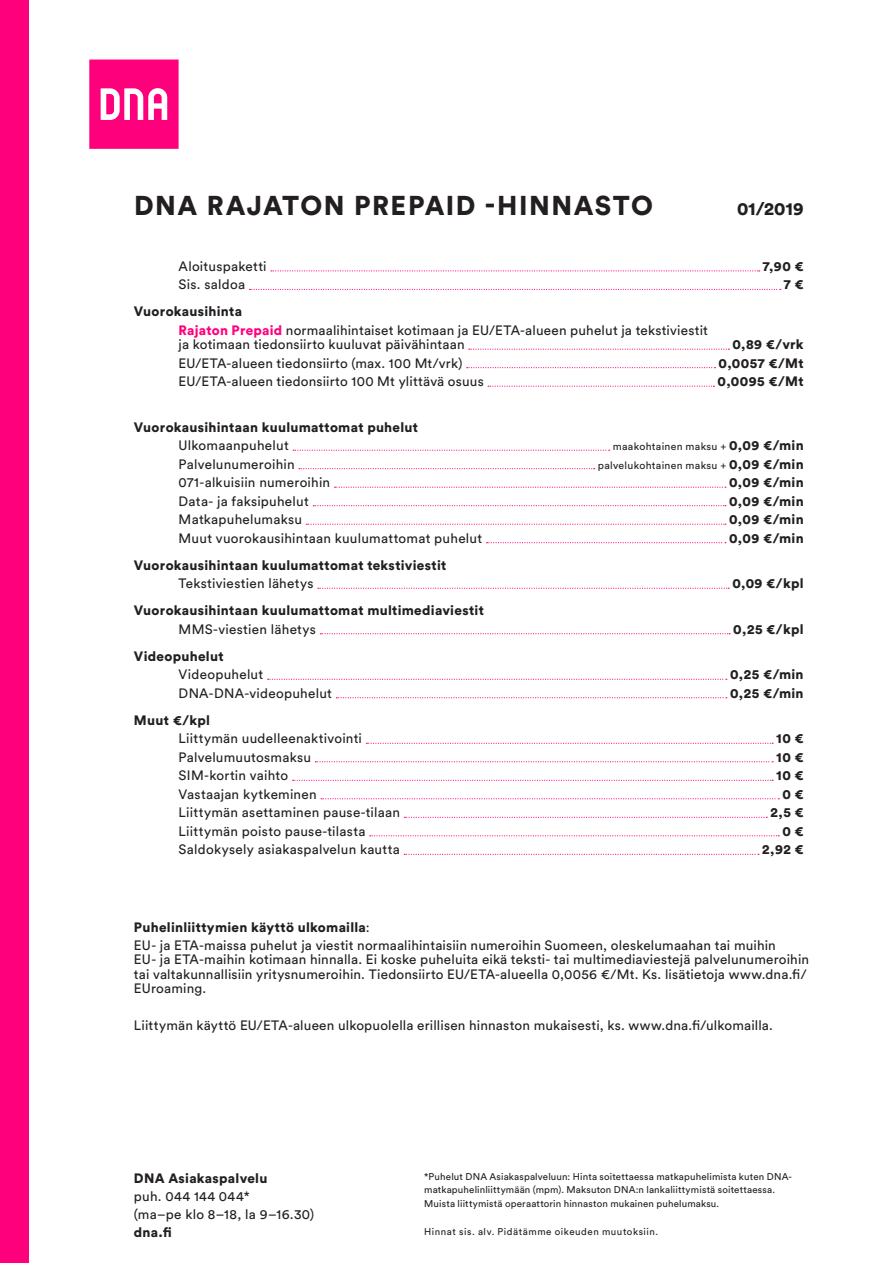
<style>
.page{position:relative;width:893px;height:1263px;background:#fff}
.page>*{position:absolute;margin:0;border:0;box-sizing:border-box;transform-origin:0 0}
.Top_Header{font:900 27px "Circular Std";letter-spacing:.05em;color:#231f20}
.Header_2_Black{font:900 18px "Circular Std";letter-spacing:.005em;color:#231f20}
.Header_2_Black-2{font:13.5px/14.2px "Circular Std";letter-spacing:.015em;color:#231f20}
.Header_2_Black-3{font:900 13.5px "Circular Std";letter-spacing:.02em;color:#231f20}
.Bodytext{font:13.5px "Circular Std";letter-spacing:.03em;color:#231f20}
.Bodytext-2{font:900 13.5px "Circular Std";letter-spacing:.02em;color:#231f20}
.Header_2_Black-4{font:10.5px "Circular Std";letter-spacing:.03em;color:#231f20}
.Bodytext-3{font:9.75px/13.5px "Circular Std";letter-spacing:.015em;color:#231f20}
.Bodytext-4{font:9.75px "Circular Std";letter-spacing:.055em;color:#231f20}
.s1{font-weight:900;color:#ff007d}
.s2{font-weight:900;font-size:13.5px}
.s3{font-weight:400}
</style>
<div class="page">
<svg style="left:271px;top:270px;width:489px;height:1px"></svg>
<svg style="left:249px;top:289px;width:532px;height:1px"></svg>
<svg style="left:469px;top:349px;width:260px;height:1px"></svg>
<svg style="left:467px;top:367px;width:248px;height:1px"></svg>
<svg style="left:488px;top:386px;width:226px;height:1px"></svg>
<svg style="left:293px;top:450px;width:317px;height:1px"></svg>
<svg style="left:299px;top:468px;width:296px;height:1px"></svg>
<svg style="left:335px;top:487px;width:391px;height:1px"></svg>
<svg style="left:313px;top:505px;width:413px;height:1px"></svg>
<svg style="left:306px;top:524px;width:420px;height:1px"></svg>
<svg style="left:487px;top:542px;width:239px;height:1px"></svg>
<svg style="left:318px;top:588px;width:411px;height:1px"></svg>
<svg style="left:320px;top:633px;width:410px;height:1px"></svg>
<svg style="left:268px;top:679px;width:459px;height:1px"></svg>
<svg style="left:336px;top:697px;width:391px;height:1px"></svg>
<svg style="left:366px;top:743px;width:407px;height:1px"></svg>
<svg style="left:315px;top:761px;width:458px;height:1px"></svg>
<svg style="left:293px;top:780px;width:480px;height:1px"></svg>
<svg style="left:321px;top:798px;width:458px;height:1px"></svg>
<svg style="left:404px;top:817px;width:363px;height:1px"></svg>
<svg style="left:370px;top:835px;width:409px;height:1px"></svg>
<svg style="left:404px;top:854px;width:355px;height:1px"></svg>
<div style="left:0;top:0;width:29px;height:1263px;background:#ff007d"></div>
<svg style="left:89px;top:60px;width:90px;height:89px;background:#ff2891"></svg>
<p class="Top_Header" style="left:134px;top:188px;width:520px">DNA RAJATON PREPAID -HINNASTO</p>
<p class="Header_2_Black" style="left:737px;top:197px;width:68px">01/2019</p>
<p class="Header_2_Black-2" style="left:179px;top:259px;width:90px">Aloituspaketti</p>
<p class="Header_2_Black-3" style="left:763px;top:257px;width:42px">7,90 €</p>
<p class="Header_2_Black-2" style="left:179px;top:277px;width:68px">Sis. saldoa</p>
<p class="Header_2_Black-3" style="left:784px;top:276px;width:21px">7 €</p>
<p class="Header_2_Black-3" style="left:134px;top:303px;width:110px">Vuorokausihinta</p>
<p class="Header_2_Black-2" style="left:179px;top:323px;width:531px"><span class="s1">Rajaton Prepaid</span> normaalihintaiset kotimaan ja EU/ETA-alueen puhelut ja tekstiviestit ja kotimaan tiedonsiirto kuuluvat päivähintaan</p>
<p class="Header_2_Black-3" style="left:732px;top:335px;width:73px">0,89 €/vrk</p>
<p class="Header_2_Black-2" style="left:179px;top:356px;width:285px">EU/ETA-alueen tiedonsiirto (max. 100 Mt/vrk)</p>
<p class="Header_2_Black-3" style="left:719px;top:354px;width:87px">0,0057 €/Mt</p>
<p class="Header_2_Black-2" style="left:179px;top:374px;width:307px">EU/ETA-alueen tiedonsiirto 100 Mt ylittävä osuus</p>
<p class="Header_2_Black-3" style="left:718px;top:372px;width:88px">0,0095 €/Mt</p>
<p class="Header_2_Black-3" style="left:134px;top:418px;width:286px">Vuorokausihintaan kuulumattomat puhelut</p>
<p class="Header_2_Black-2" style="left:179px;top:438px;width:112px">Ulkomaanpuhelut</p>
<p class="Header_2_Black-4" style="left:613px;top:440px;width:192px">maakohtainen maksu + <span class="s2">0,09 €/min</span></p>
<p class="Header_2_Black-2" style="left:179px;top:457px;width:118px">Palvelunumeroihin</p>
<p class="Header_2_Black-4" style="left:598px;top:459px;width:207px">palvelukohtainen maksu + <span class="s2">0,09 €/min</span></p>
<p class="Header_2_Black-2" style="left:179px;top:475px;width:153px">071-alkuisiin numeroihin</p>
<p class="Header_2_Black-3" style="left:729px;top:473px;width:76px">0,09 €/min</p>
<p class="Header_2_Black-2" style="left:179px;top:494px;width:132px">Data- ja faksipuhelut</p>
<p class="Header_2_Black-3" style="left:729px;top:492px;width:76px">0,09 €/min</p>
<p class="Header_2_Black-2" style="left:179px;top:512px;width:125px">Matkapuhelumaksu</p>
<p class="Header_2_Black-3" style="left:729px;top:510px;width:76px">0,09 €/min</p>
<p class="Header_2_Black-2" style="left:179px;top:531px;width:305px">Muut vuorokausihintaan kuulumattomat puhelut</p>
<p class="Header_2_Black-3" style="left:729px;top:529px;width:76px">0,09 €/min</p>
<p class="Header_2_Black-3" style="left:134px;top:556px;width:314px">Vuorokausihintaan kuulumattomat tekstiviestit</p>
<p class="Header_2_Black-2" style="left:179px;top:576px;width:136px">Tekstiviestien lähetys</p>
<p class="Header_2_Black-3" style="left:732px;top:574px;width:73px">0,09 €/kpl</p>
<p class="Header_2_Black-3" style="left:134px;top:601px;width:351px">Vuorokausihintaan kuulumattomat multimediaviestit</p>
<p class="Header_2_Black-2" style="left:179px;top:622px;width:139px">MMS-viestien lähetys</p>
<p class="Header_2_Black-3" style="left:733px;top:620px;width:72px">0,25 €/kpl</p>
<p class="Header_2_Black-3" style="left:134px;top:647px;width:91px">Videopuhelut</p>
<p class="Header_2_Black-2" style="left:179px;top:667px;width:86px">Videopuhelut</p>
<p class="Header_2_Black-3" style="left:730px;top:665px;width:75px">0,25 €/min</p>
<p class="Header_2_Black-2" style="left:179px;top:686px;width:155px">DNA-DNA-videopuhelut</p>
<p class="Header_2_Black-3" style="left:730px;top:684px;width:75px">0,25 €/min</p>
<p class="Header_2_Black-3" style="left:134px;top:711px;width:78px">Muut €/kpl</p>
<p class="Header_2_Black-2" style="left:179px;top:731px;width:185px">Liittymän uudelleenaktivointi</p>
<p class="Header_2_Black-3" style="left:776px;top:729px;width:29px">10 €</p>
<p class="Header_2_Black-2" style="left:179px;top:750px;width:134px">Palvelumuutosmaksu</p>
<p class="Header_2_Black-3" style="left:776px;top:748px;width:29px">10 €</p>
<p class="Header_2_Black-2" style="left:179px;top:768px;width:111px">SIM-kortin vaihto</p>
<p class="Header_2_Black-3" style="left:776px;top:766px;width:29px">10 €</p>
<p class="Header_2_Black-2" style="left:179px;top:787px;width:140px">Vastaajan kytkeminen</p>
<p class="Header_2_Black-3" style="left:782px;top:785px;width:23px">0 €</p>
<p class="Header_2_Black-2" style="left:179px;top:805px;width:223px">Liittymän asettaminen pause-tilaan</p>
<p class="Header_2_Black-3" style="left:770px;top:803px;width:35px">2,5 €</p>
<p class="Header_2_Black-2" style="left:179px;top:824px;width:188px">Liittymän poisto pause-tilasta</p>
<p class="Header_2_Black-3" style="left:782px;top:822px;width:23px">0 €</p>
<p class="Header_2_Black-2" style="left:179px;top:842px;width:223px">Saldokysely asiakaspalvelun kautta</p>
<p class="Header_2_Black-3" style="left:762px;top:840px;width:43px">2,92 €</p>
<p class="Header_2_Black-3" style="left:134px;top:918px;width:237px">Puhelinliittymien käyttö ulkomailla<span class="s3">:</span></p>
<p class="Header_2_Black-2" style="left:134px;top:938px;width:677px">EU- ja ETA-maissa puhelut ja viestit normaalihintaisiin numeroihin Suomeen, oleskelumaahan tai muihin<br>EU- ja ETA-maihin kotimaan hinnalla. Ei koske puheluita eikä teksti- tai multimediaviestejä palvelunumeroihin tai valtakunnallisiin yritysnumeroihin. Tiedonsiirto EU/ETA-alueella 0,0056 €/Mt. Ks. lisätietoja www.dna.fi/ EUroaming.</p>
<p class="Header_2_Black-2" style="left:134px;top:1018px;width:640px">Liittymän käyttö EU/ETA-alueen ulkopuolella erillisen hinnaston mukaisesti, ks. www.dna.fi/ulkomailla.</p>
<p class="Bodytext-2" style="left:134px;top:1169px;width:135px">DNA Asiakaspalvelu</p>
<p class="Bodytext" style="left:134px;top:1188px;width:117px">puh. 044 144 044*</p>
<p class="Bodytext" style="left:134px;top:1206px;width:182px">(ma–pe klo 8–18, la 9–16.30)</p>
<p class="Bodytext-2" style="left:134px;top:1223px;width:39px">dna.fi</p>
<p class="Bodytext-3" style="left:424px;top:1169px;width:369px">*Puhelut DNA Asiakaspalveluun: Hinta soitettaessa matkapuhelimista kuten DNA-</p>
<p class="Bodytext-3" style="left:424px;top:1183px;width:352px">matkapuhelinliittymään (mpm). Maksuton DNA:n lankaliittymistä soitettaessa.<br>Muista liittymistä operaattorin hinnaston mukainen puhelumaksu.</p>
<p class="Bodytext-4" style="left:424px;top:1225px;width:236px">Hinnat sis. alv. Pidätämme oikeuden muutoksiin.</p>
</div>
